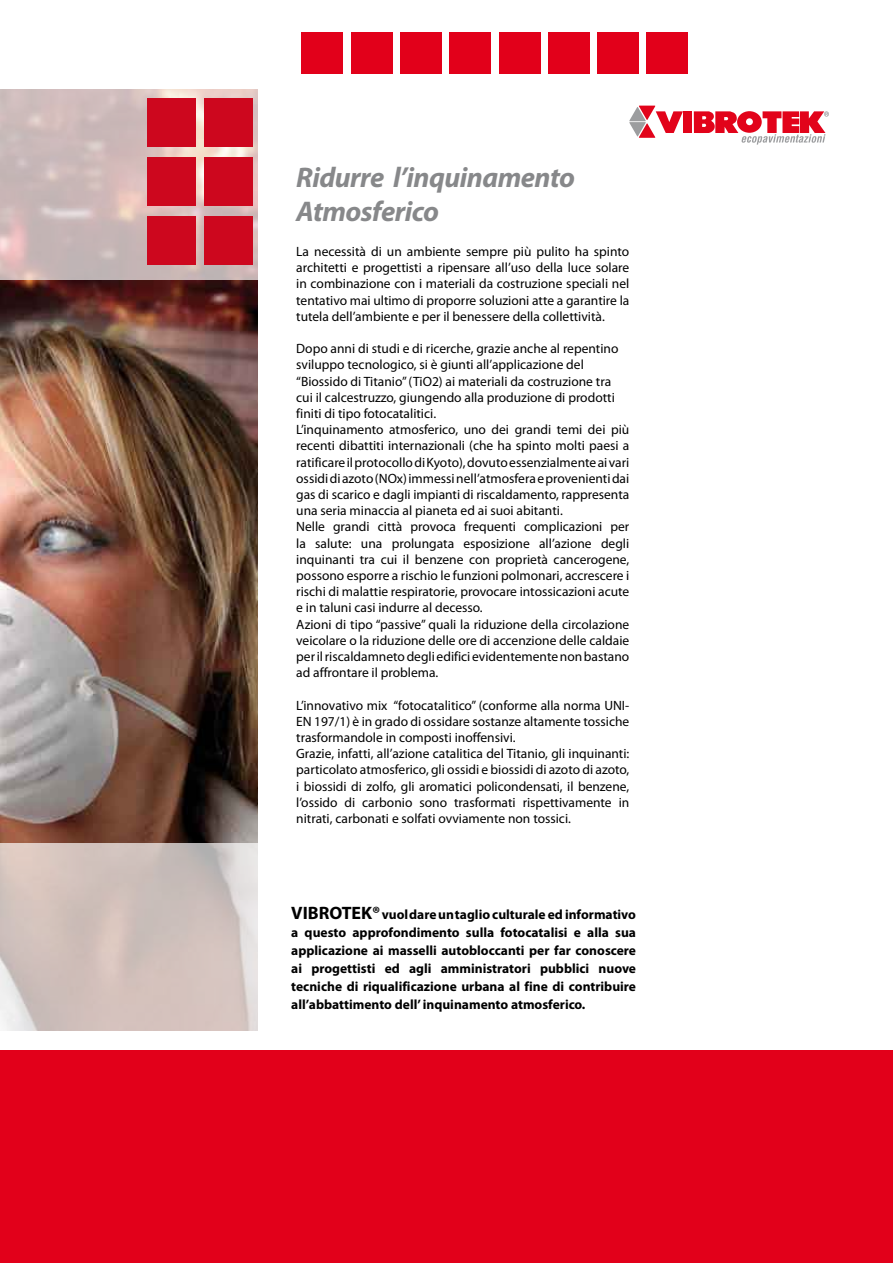
<style>
.page{position:relative;width:893px;height:1263px;background:#fff}
.page>*{position:absolute;margin:0;border:0;box-sizing:border-box;transform-origin:0 0}
.t1{font:italic 700 28.5px/34.2px "Myriad Pro";letter-spacing:-.02em;color:#87888a}
.t2{font:13.5px/16.2px "Myriad Pro";color:#000}
.t3{font:700 13.5px/18px "Myriad Pro";color:#000;text-align:justify}
.s1{font-size:18px}
</style>
<div class="page">
<div style="left:302px;top:32px;width:41px;height:41px;background:#e2001a"></div>
<div style="left:499px;top:32px;width:41px;height:41px;background:#e2001a"></div>
<div style="left:400px;top:32px;width:42px;height:41px;background:#e2001a"></div>
<div style="left:598px;top:32px;width:41px;height:41px;background:#e2001a"></div>
<div style="left:351px;top:32px;width:41px;height:41px;background:#e2001a"></div>
<div style="left:548px;top:32px;width:41px;height:41px;background:#e2001a"></div>
<div style="left:450px;top:32px;width:41px;height:41px;background:#e2001a"></div>
<div style="left:647px;top:32px;width:41px;height:41px;background:#e2001a"></div>
<div style="left:0;top:1050px;width:893px;height:213px;background:#e2001a"></div>
<img style="left:0;top:90px;width:258px;height:941px">
<img style="left:0;top:281px;width:258px;height:561px">
<div style="left:148px;top:98px;width:48px;height:48px;background:#cd071e"></div>
<div style="left:204px;top:98px;width:49px;height:48px;background:#cd071e"></div>
<div style="left:148px;top:158px;width:48px;height:48px;background:#cd071e"></div>
<div style="left:204px;top:158px;width:49px;height:48px;background:#cd071e"></div>
<div style="left:148px;top:217px;width:48px;height:48px;background:#cd071e"></div>
<div style="left:204px;top:217px;width:49px;height:48px;background:#cd071e"></div>
<div style="left:683px;top:111px;width:9px;height:22px;background:#e2031a"></div>
<svg style="left:629px;top:106px;width:54px;height:32px"></svg>
<svg style="left:694px;top:111px;width:135px;height:34px"></svg>
<h1 class="t1" style="left:296px;top:160px;width:280px">Ridurre l’inquinamento<br>Atmosferico</h1>
<p class="t2" style="left:296px;top:243px;width:335px;text-align:justify">La necessità di un ambiente sempre più pulito ha spinto architetti e progettisti a ripensare all’uso della luce solare in combinazione con i materiali da costruzione speciali nel tentativo mai ultimo di proporre soluzioni atte a garantire la tutela dell’ambiente e per il benessere della collettività.</p>
<p class="t2" style="left:296px;top:340px;width:335px">Dopo anni di studi e di ricerche, grazie anche al repentino sviluppo tecnologico, si è giunti all’applicazione del “Biossido di Titanio” (TiO2) ai materiali da costruzione tra cui il calcestruzzo, giungendo alla produzione di prodotti finiti di tipo fotocatalitici.<br>L’inquinamento atmosferico, uno dei grandi temi dei più recenti dibattiti internazionali (che ha spinto molti paesi a ratificare il protocollo di Kyoto), dovuto essenzialmente ai vari ossidi di azoto (NOx) immessi nell’atmosfera e provenienti dai gas di scarico e dagli impianti di riscaldamento, rappresenta una seria minaccia al pianeta ed ai suoi abitanti.<br>Nelle grandi città provoca frequenti complicazioni per la salute: una prolungata esposizione all’azione degli inquinanti tra cui il benzene con proprietà cancerogene, possono esporre a rischio le funzioni polmonari, accrescere i rischi di malattie respiratorie, provocare intossicazioni acute e in taluni casi indurre al decesso.<br>Azioni di tipo “passive” quali la riduzione della circolazione veicolare o la riduzione delle ore di accenzione delle caldaie per il riscaldamneto degli edifici evidentemente non bastano ad affrontare il problema.</p>
<p class="t2" style="left:296px;top:697px;width:335px">L’innovativo mix “fotocatalitico” (conforme alla norma UNI-EN 197/1) è in grado di ossidare sostanze altamente tossiche trasformandole in composti inoffensivi.<br>Grazie, infatti, all’azione catalitica del Titanio, gli inquinanti: particolato atmosferico, gli ossidi e biossidi di azoto di azoto, i biossidi di zolfo, gli aromatici policondensati, il benzene, l’ossido di carbonio sono trasformati rispettivamente in nitrati, carbonati e solfati ovviamente non tossici.</p>
<p class="t3" style="left:291px;top:905px;width:346px"><span class="s1">VIBROTEK®</span>vuol dare un taglio culturale ed informativo a questo approfondimento sulla fotocatalisi e alla sua applicazione ai masselli autobloccanti per far conoscere ai progettisti ed agli amministratori pubblici nuove tecniche di riqualificazione urbana al fine di contribuire all’abbattimento dell’ inquinamento atmosferico.</p>
</div>
